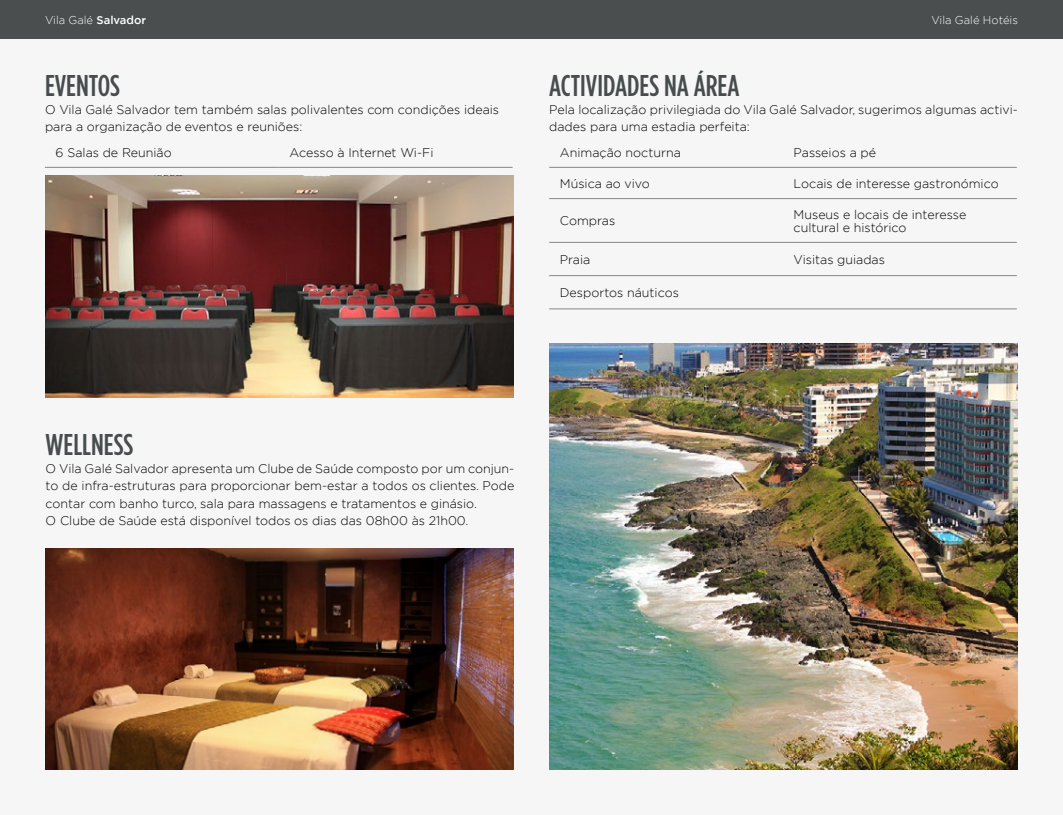
<style>
.page{position:relative;width:1063px;height:815px;background:#f6f6f6}
.page>*{position:absolute;margin:0;border:0;box-sizing:border-box;transform-origin:0 0}
.t1{font:500 30px "Gotham Condensed";color:#474c4e}
.t2{font:300 12.5px/17.5px "Gotham";color:#000}
.t3{font:300 11.25px "Gotham";color:#fff}
.s1{font-weight:500}
</style>
<div class="page">
<div style="left:0;top:0;width:1063px;height:38px;background:#4a4e4f"></div>
<img style="left:46px;top:548px;width:468px;height:222px">
<hr style="left:45px;top:167px;width:234px;height:1px;background:#878787">
<hr style="left:279px;top:167px;width:234px;height:1px;background:#878787">
<hr style="left:549px;top:167px;width:234px;height:1px;background:#878787">
<hr style="left:783px;top:167px;width:234px;height:1px;background:#878787">
<hr style="left:549px;top:198px;width:234px;height:1px;background:#878787">
<hr style="left:783px;top:198px;width:234px;height:1px;background:#878787">
<hr style="left:549px;top:242px;width:234px;height:1px;background:#878787">
<hr style="left:783px;top:242px;width:234px;height:1px;background:#878787">
<hr style="left:549px;top:275px;width:234px;height:1px;background:#878787">
<hr style="left:783px;top:275px;width:234px;height:1px;background:#878787">
<hr style="left:549px;top:309px;width:234px;height:1px;background:#878787">
<hr style="left:783px;top:309px;width:234px;height:1px;background:#878787">
<img style="left:46px;top:176px;width:468px;height:221px">
<img style="left:550px;top:343px;width:468px;height:427px">
<p class="t3" style="left:45px;top:13px;width:103px">Vila Galé <span class="s1">Salvador</span></p>
<p class="t3" style="left:931px;top:13px;width:88px">Vila Galé Hotéis</p>
<h1 class="t1" style="left:45px;top:68px;width:76px">EVENTOS</h1>
<p class="t2" style="left:45px;top:100px;width:456px">O Vila Galé Salvador tem também salas polivalentes com condições ideais para a organização de eventos e reuniões:</p>
<p class="t2" style="left:56px;top:143px;width:118px">6 Salas de Reunião</p>
<p class="t2" style="left:289px;top:143px;width:146px">Acesso à Internet Wi-Fi</p>
<h1 class="t1" style="left:549px;top:68px;width:192px">ACTIVIDADES NA ÁREA</h1>
<p class="t2" style="left:549px;top:100px;width:470px">Pela localização privilegiada do Vila Galé Salvador, sugerimos algumas activi&shy;dades para uma estadia perfeita:</p>
<p class="t2" style="left:560px;top:143px;width:123px">Animação nocturna</p>
<p class="t2" style="left:794px;top:143px;width:84px">Passeios a pé</p>
<p class="t2" style="left:560px;top:174px;width:91px">Música ao vivo</p>
<p class="t2" style="left:794px;top:174px;width:207px">Locais de interesse gastronómico</p>
<p class="t2" style="left:560px;top:212px;width:57px">Compras</p>
<p class="t2" style="left:794px;top:208px;width:174px;line-height:12.5px">Museus e locais de interesse cultural e histórico</p>
<p class="t2" style="left:560px;top:250px;width:32px">Praia</p>
<p class="t2" style="left:794px;top:250px;width:93px">Visitas guiadas</p>
<p class="t2" style="left:560px;top:284px;width:121px">Desportos náuticos</p>
<h1 class="t1" style="left:46px;top:427px;width:89px">WELLNESS</h1>
<p class="t2" style="left:46px;top:459px;width:470px">O Vila Galé Salvador apresenta um Clube de Saúde composto por um conjun&shy;to de infra-estruturas para proporcionar bem-estar a todos os clientes. Pode contar com banho turco, sala para massagens e tratamentos e ginásio.<br>O Clube de Saúde está disponível todos os dias das 08h00 às 21h00.</p>
</div>
